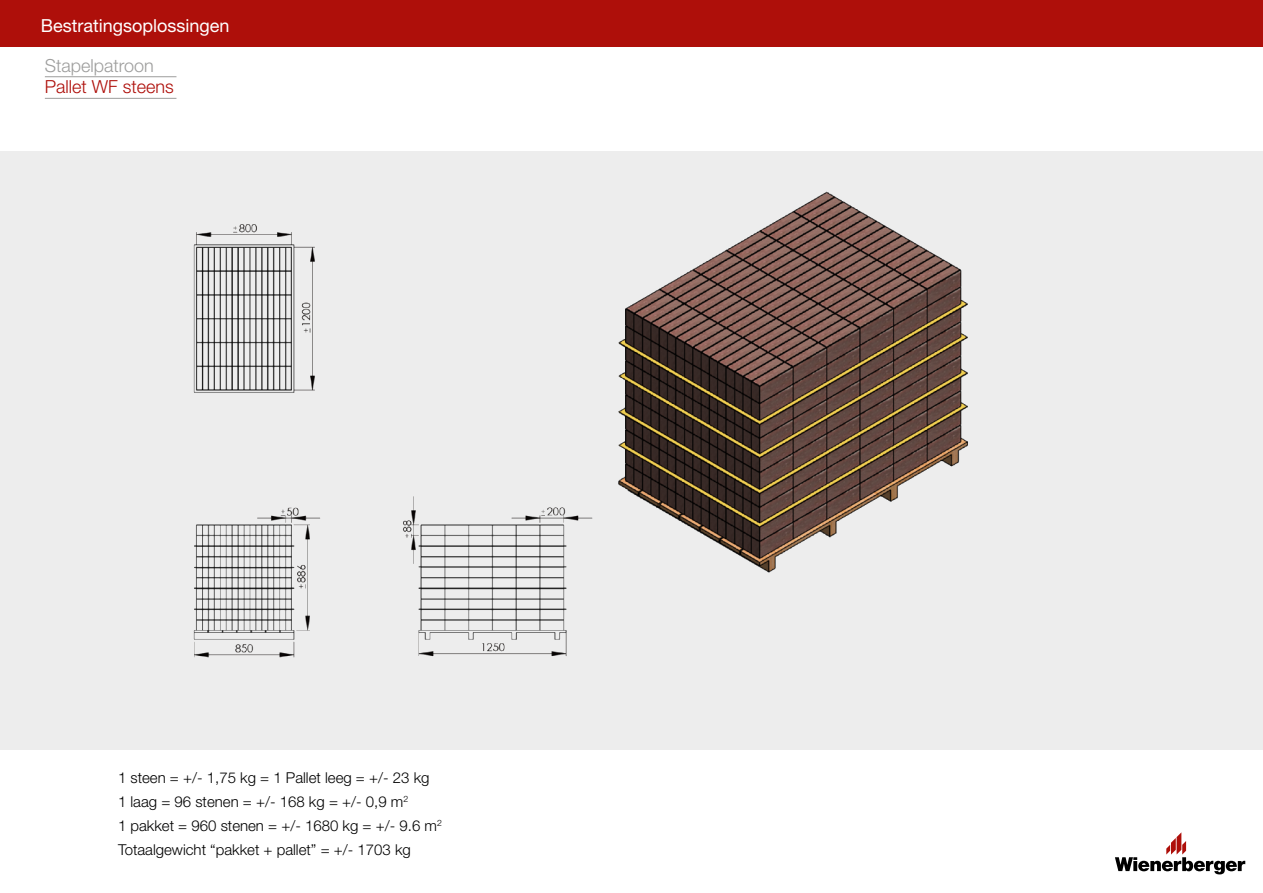
<style>
.page{position:relative;width:1263px;height:893px;background:#fff}
.page>*{position:absolute;margin:0;border:0;box-sizing:border-box;transform-origin:0 0}
.t1{font:18px "Helvetica Neue";color:#fff}
.t2{font:300 18px "Helvetica Neue";color:#ae0f0a}
.t3{font:300 18px "Helvetica Neue";color:#9d9d9c}
.t4{font:300 15px/24px "Helvetica Neue";color:#000}
</style>
<div class="page">
<div style="left:0;top:151px;width:1263px;height:598px;background:#ededed"></div>
<div style="left:0;top:0;width:1263px;height:47px;background:#ae0f0a"></div>
<hr style="left:45px;top:76px;width:131px;height:1px;background:#9d9d9c">
<hr style="left:45px;top:98px;width:131px;height:1px;background:#9d9d9c">
<svg style="left:1115px;top:832px;width:130px;height:42px"></svg>
<img style="left:193px;top:191px;width:775px;height:467px">
<p class="t1" style="left:41px;top:15px;width:190px">Bestratingsoplossingen</p>
<p class="t3" style="left:45px;top:54px;width:111px">Stapelpatroon</p>
<p class="t2" style="left:45px;top:76px;width:131px">Pallet WF steens</p>
<p class="t4" style="left:118px;top:765px;width:325px">1 steen = +/- 1,75 kg = 1 Pallet leeg = +/- 23 kg<br>1 laag = 96 stenen = +/- 168 kg = +/- 0,9 m<sup>2<br></sup>1 pakket = 960 stenen = +/- 1680 kg = +/- 9.6 m<sup>2<br></sup>Totaalgewicht “pakket + pallet” = +/- 1703 kg</p>
</div>
